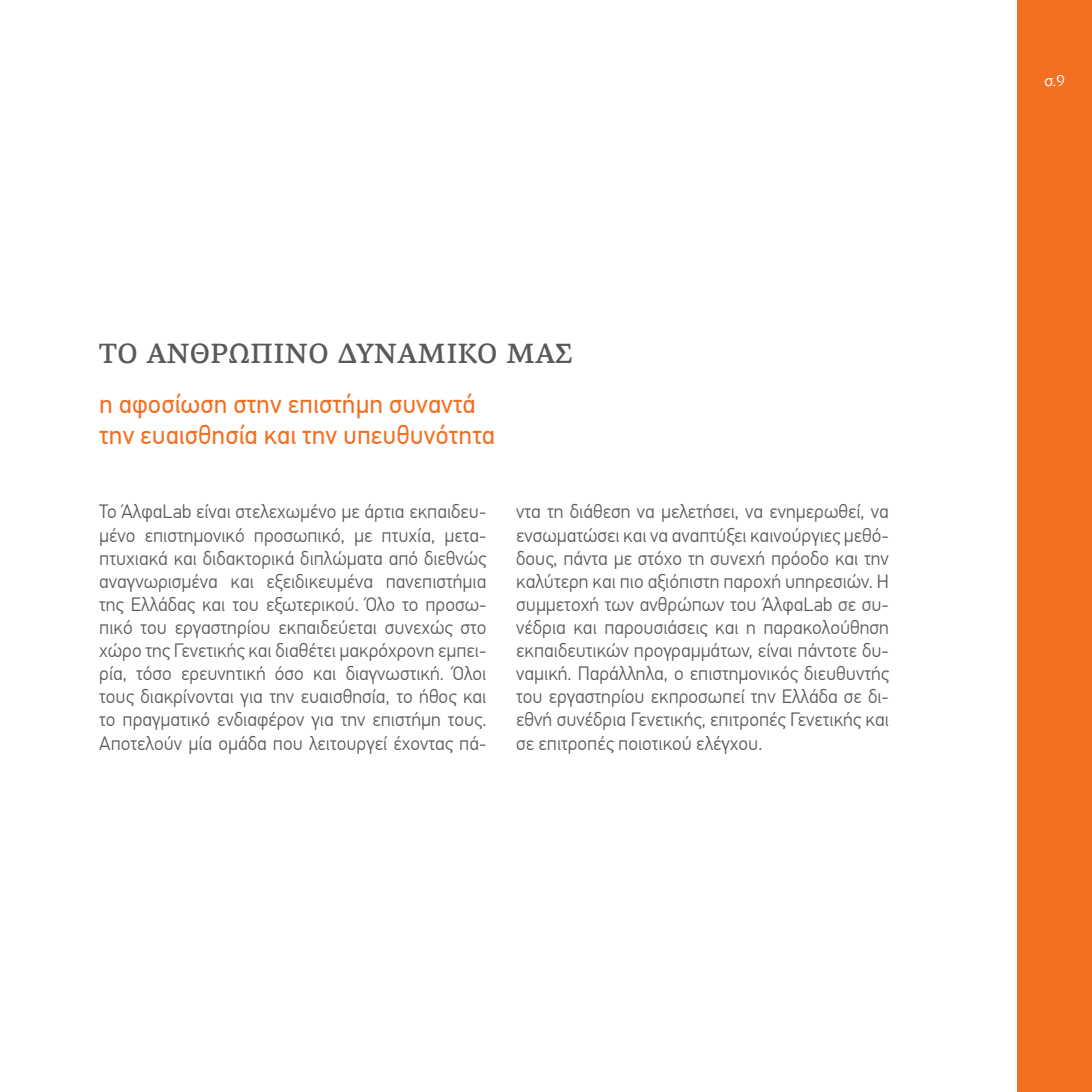
<style>
.page{position:relative;width:1092px;height:1092px;background:#fff}
.page>*{position:absolute;margin:0;border:0;box-sizing:border-box;transform-origin:0 0}
.t1{font:500 28px "PF Agora Serif Pro";color:#58595b}
.t2{font:26.25px/31.5px "PF Din Text Pro";color:#f36f21}
.t3{font:300 19.25px/23.1px "PF Din Text Pro";color:#58595b;text-align:justify}
.t4{font:15.75px "PF Agora Serif Pro";color:#fff}
</style>
<div class="page">
<div style="left:1017px;top:0;width:74px;height:1091px;background:#f36f21"></div>
<h1 class="t1" style="left:99px;top:337px;width:473px">το ανθρώπινο δυναμικό μας</h1>
<h2 class="t2" style="left:99px;top:388px;width:397px">η αφοσίωση στην επιστήμη συναντά την ευαισθησία και την υπευθυνότητα</h2>
<p class="t3" style="left:99px;top:500px;width:388px">Το ΆλφαLab είναι στελεχωμένο με άρτια εκπαιδευ&shy;μένο επιστημονικό προσωπικό, με πτυχία, μετα&shy;πτυχιακά και διδακτορικά διπλώματα από διεθνώς αναγνωρισμένα και εξειδικευμένα πανεπιστήμια της Ελλάδας και του εξωτερικού. Όλο το προσω&shy;πικό του εργαστηρίου εκπαιδεύεται συνεχώς στο χώρο της Γενετικής και διαθέτει μακρόχρονη εμπει&shy;ρία, τόσο ερευνητική όσο και διαγνωστική. Όλοι τους διακρίνονται για την ευαισθησία, το ήθος και το πραγματικό ενδιαφέρον για την επιστήμη τους.<br>Αποτελούν μία ομάδα που λειτουργεί έχοντας πά-</p>
<p class="t3" style="left:516px;top:500px;width:374px">ντα τη διάθεση να μελετήσει, να ενημερωθεί, να ενσωματώσει και να αναπτύξει καινούργιες μεθό&shy;δους, πάντα με στόχο τη συνεχή πρόοδο και την καλύτερη και πιο αξιόπιστη παροχή υπηρεσιών. Η συμμετοχή των ανθρώπων του ΆλφαLab σε συ&shy;νέδρια και παρουσιάσεις και η παρακολούθηση εκπαιδευτικών προγραμμάτων, είναι πάντοτε δυ&shy;ναμική. Παράλληλα, ο επιστημονικός διευθυντής του εργαστηρίου εκπροσωπεί την Ελλάδα σε δι&shy;εθνή συνέδρια Γενετικής, επιτροπές Γενετικής και σε επιτροπές ποιοτικού ελέγχου.</p>
<p class="t4" style="left:1044px;top:71px;width:22px">σ.9</p>
</div>
